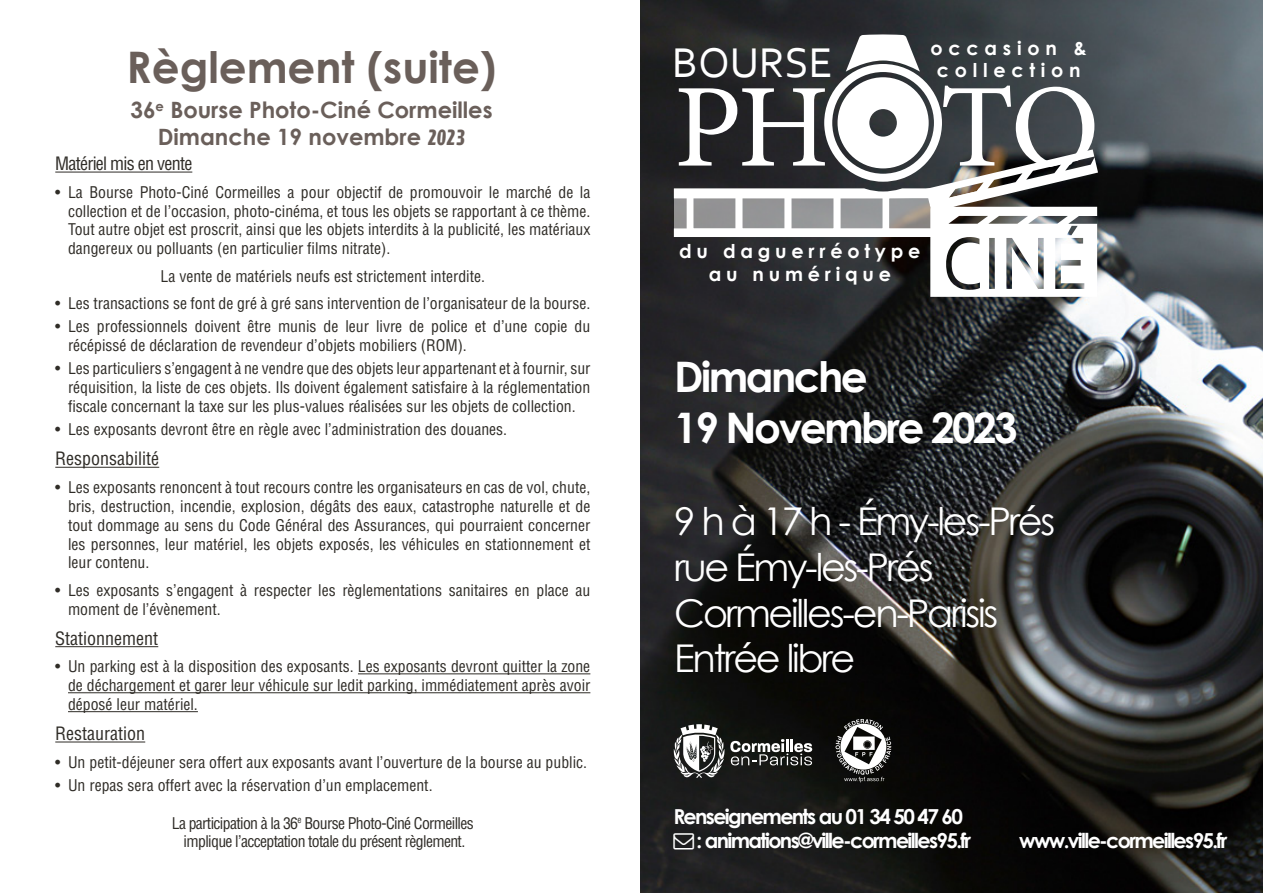
<style>
.page{position:relative;width:1263px;height:893px;background:#fff}
.page>*{position:absolute;margin:0;border:0;box-sizing:border-box;transform-origin:0 0}
.t1{font:700 43.5px "Century Gothic";color:#6a5f5a}
.t2{font:43.5px "Corbel";color:#fff}
.t3{font:700 42px/50.6px "Century Gothic";letter-spacing:-.06em;color:#fff}
.t4{font:38.25px/45.9px "Century Gothic";letter-spacing:-.06em;color:#fff}
.t5{font:700 22.5px/27px "Century Gothic";color:#6a5f5a;text-align:center}
.t6{font:700 20.7px/24.8px "Century Gothic";letter-spacing:-.08em;color:#fff}
.t7{font:700 19.2px/23px "Century Gothic";letter-spacing:.25em;color:#fff;text-align:center}
.t8{font:700 19.2px/21.5px "Century Gothic";letter-spacing:.3em;color:#fff;text-align:center}
.t9{font:condensed 18px "Helvetica LT Std";color:#2f2c27}
.t10{font:condensed 18px "Helvetica LT Std";letter-spacing:-.04em;color:#2f2c27}
.t11{font:condensed 15.75px/18.9px "Helvetica LT Std";color:#2f2c27;text-align:justify}
.t12{font:condensed 15.75px/18.9px "Helvetica LT Std";letter-spacing:-.04em;color:#2f2c27;text-align:center}
.s1{font-family:"Calcite Pro"}
</style>
<div class="page">
<img style="left:640px;top:0;width:623px;height:893px">
<svg style="left:730px;top:739px;width:82px;height:26px"></svg>
<svg style="left:674px;top:724px;width:50px;height:54px"></svg>
<svg style="left:674px;top:34px;width:424px;height:263px"></svg>
<svg style="left:835px;top:719px;width:56px;height:63px"></svg>
<hr style="left:55px;top:172px;width:137px;height:1px;background:#2f2c27">
<hr style="left:55px;top:467px;width:104px;height:1px;background:#2f2c27">
<hr style="left:55px;top:646px;width:103px;height:1px;background:#2f2c27">
<hr style="left:358px;top:673px;width:232px;height:1px;background:#2f2c27">
<hr style="left:68px;top:692px;width:522px;height:1px;background:#2f2c27">
<hr style="left:68px;top:711px;width:130px;height:1px;background:#2f2c27">
<hr style="left:55px;top:741px;width:90px;height:1px;background:#2f2c27">
<svg style="left:673px;top:833px;width:21px;height:17px"></svg>
<h1 class="t1" style="left:127px;top:34px;width:371px">Règlement (suite)</h1>
<h3 class="t5" style="left:130px;top:95px;width:364px">36<sup>e</sup> Bourse Photo-Ciné Cormeilles<br>Dimanche 19 novembre <span class="s1">2023</span></h3>
<p class="t10" style="left:55px;top:152px;width:139px">Matériel mis en vente</p>
<p class="t11" style="left:68px;top:182px;width:524px;text-indent:-13px">• La Bourse Photo-Ciné Cormeilles a pour objectif de promouvoir le marché de la collection et de l’occasion, photo-cinéma, et tous les objets se rapportant à ce thème.<br>Tout autre objet est proscrit, ainsi que les objets interdits à la publicité, les matériaux dangereux ou polluants (en particulier films nitrate).</p>
<p class="t11" style="left:161px;top:266px;width:326px">La vente de matériels neufs est strictement interdite.</p>
<p class="t11" style="left:55px;top:294px;width:537px">• Les transactions se font de gré à gré sans intervention de l’organisateur de la bourse.</p>
<p class="t11" style="left:68px;top:317px;width:524px;text-indent:-13px">• Les professionnels doivent être munis de leur livre de police et d’une copie du récépissé de déclaration de revendeur d’objets mobiliers (ROM).</p>
<p class="t11" style="left:68px;top:359px;width:524px;text-indent:-13px">• Les particuliers s’engagent à ne vendre que des objets leur appartenant et à fournir, sur réquisition, la liste de ces objets. Ils doivent également satisfaire à la réglementation fiscale concernant la taxe sur les plus-values réalisées sur les objets de collection.</p>
<p class="t11" style="left:55px;top:420px;width:453px">• Les exposants devront être en règle avec l’administration des douanes.</p>
<p class="t9" style="left:55px;top:448px;width:105px">Responsabilité</p>
<p class="t11" style="left:68px;top:478px;width:524px;text-indent:-13px">• Les exposants renoncent à tout recours contre les organisateurs en cas de vol, chute, bris, destruction, incendie, explosion, dégâts des eaux, catastrophe naturelle et de tout dommage au sens du Code Général des Assurances, qui pourraient concerner les personnes, leur matériel, les objets exposés, les véhicules en stationnement et leur contenu.</p>
<p class="t11" style="left:68px;top:581px;width:524px;text-indent:-13px">• Les exposants s’engagent à respecter les règlementations sanitaires en place au moment de l’évènement.</p>
<p class="t9" style="left:55px;top:627px;width:104px">Stationnement</p>
<p class="t11" style="left:68px;top:657px;width:524px;text-indent:-13px">• Un parking est à la disposition des exposants. Les exposants devront quitter la zone de déchargement et garer leur véhicule sur ledit parking, immédiatement après avoir déposé leur matériel.</p>
<p class="t9" style="left:55px;top:722px;width:91px">Restauration</p>
<p class="t11" style="left:55px;top:752px;width:533px">• Un petit-déjeuner sera offert aux exposants avant l’ouverture de la bourse au public.</p>
<p class="t11" style="left:55px;top:775px;width:379px">• Un repas sera offert avec la réservation d’un emplacement.</p>
<p class="t12" style="left:172px;top:813px;width:304px">La participation à la 36<sup>e</sup> Bourse Photo-Ciné Cormeilles implique l’acceptation totale du présent règlement.</p>
<h1 class="t2" style="left:672px;top:35px;width:162px">BOURSE</h1>
<p class="t8" style="left:931px;top:37px;width:158px">occasion &amp; collection</p>
<p class="t7" style="left:679px;top:239px;width:243px">du daguerréotype au numérique</p>
<h2 class="t3" style="left:674px;top:350px;width:345px">Dimanche<br>19 Novembre 2023</h2>
<h3 class="t4" style="left:674px;top:497px;width:383px">9 h à 17 h - Émy-les-Prés rue Émy-les-Prés<br>Cormeilles-en-Parisis<br>Entrée libre</h3>
<h3 class="t6" style="left:696px;top:803px;width:276px;text-indent:-23px">Renseignements au 01 34 50 47 60 : animations@ville-cormeilles95.fr</h3>
<h3 class="t6" style="left:1019px;top:827px;width:210px">www.ville-cormeilles95.fr</h3>
</div>
